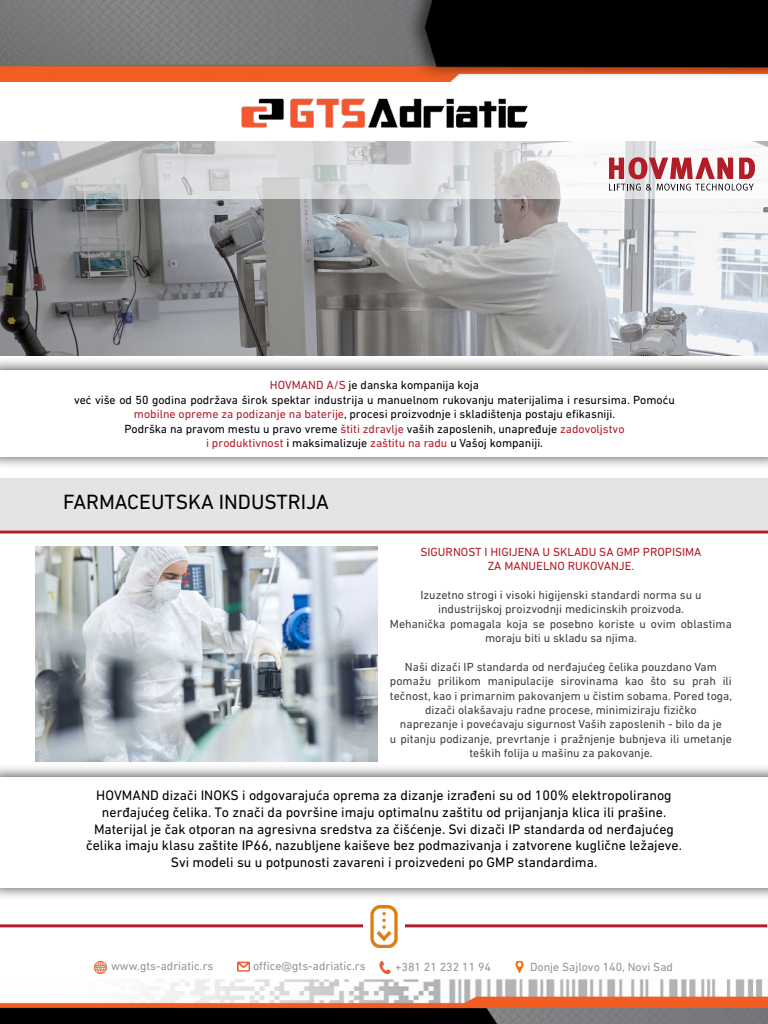
<style>
.page{position:relative;width:768px;height:1024px;background:#fff}
.page>*{position:absolute;margin:0;border:0;box-sizing:border-box;transform-origin:0 0}
.t1{font:21px "DIN Next LT Pro";color:#000}
.t2{font:14px/16.8px "DIN Next LT Pro";color:#000;text-align:center}
.t3{font:12px/14.4px "DIN Next LT Pro";color:#414042;text-align:center}
.t4{font:12px/14.4px "DIN Next LT Pro";color:#000;text-align:center}
.t5{font:12px "DIN Next LT Pro";color:#939598}
.t6{font:12px/14.4px "DIN Next LT Pro";color:#b21c28;text-align:center}
.s1{color:#b21c28}
</style>
<div class="page">
<div style="left:0;top:764px;width:768px;height:137px;background:#000;opacity:.75"></div>
<div style="left:0;top:777px;width:768px;height:111px;background:#fff"></div>
<hr style="left:0;top:924px;width:767px;height:3px;background:#b21c28">
<img style="left:0;top:198px;width:768px;height:158px">
<div style="left:0;top:357px;width:768px;height:113px;background:#000;opacity:.75"></div>
<div style="left:0;top:370px;width:768px;height:87px;background:#fff"></div>
<img style="left:0;top:0;width:768px;height:82px">
<img style="left:241px;top:98px;width:287px;height:30px">
<svg style="left:0;top:141px;width:768px;height:57px"></svg>
<svg style="left:609px;top:157px;width:146px;height:34px"></svg>
<div style="left:0;top:478px;width:768px;height:52px;background:#e3e4e5"></div>
<svg style="left:0;top:530px;width:768px;height:4px;background:#c5545d"></svg>
<img style="left:0;top:979px;width:768px;height:45px">
<svg style="left:380px;top:962px;width:11px;height:11px"></svg>
<svg style="left:238px;top:961px;width:12px;height:11px"></svg>
<svg style="left:94px;top:961px;width:13px;height:13px"></svg>
<svg style="left:515px;top:961px;width:9px;height:11px"></svg>
<div style="left:363px;top:904px;width:42px;height:46px;background:linear-gradient(to right,#fff,#fff)"></div>
<img style="left:363px;top:906px;width:42px;height:42px">
<img style="left:36px;top:546px;width:342px;height:215px">
<p class="t4" style="left:74px;top:378px;width:602px"><span class="s1">HOVMAND A/S</span> je danska kompanija koja<br>već više od 50 godina podržava širok spektar industrija u manuelnom rukovanju materijalima i resursima. Pomoću <span class="s1">mobilne opreme za podizanje na baterije</span>, procesi proizvodnje i skladištenja postaju efikasniji.<br>Podrška na pravom mestu u pravo vreme <span class="s1">štiti zdravlje</span> vaših zaposlenih, unapređuje <span class="s1">zadovoljstvo<br>i produktivnost</span> i maksimalizuje <span class="s1">zaštitu na radu</span> u Vašoj kompaniji.</p>
<h1 class="t1" style="left:63px;top:490px;width:268px">FARMACEUTSKA INDUSTRIJA</h1>
<p class="t6" style="left:420px;top:544px;width:283px">SIGURNOST I HIGIJENA U SKLADU SA GMP PROPISIMA<br>ZA MANUELNO RUKOVANJE.</p>
<p class="t3" style="left:390px;top:587px;width:344px">Izuzetno strogi i visoki higijenski standardi norma su u industrijskoj proizvodnji medicinskih proizvoda.<br>Mehanička pomagala koja se posebno koriste u ovim oblastima moraju biti u skladu sa njima.</p>
<p class="t3" style="left:390px;top:659px;width:344px">Naši dizači IP standarda od nerđajućeg čelika pouzdano Vam pomažu prilikom manipulacije sirovinama kao što su prah ili tečnost, kao i primarnim pakovanjem u čistim sobama. Pored toga, dizači olakšavaju radne procese, minimiziraju fizičko<br>naprezanje i povećavaju sigurnost Vaših zaposlenih - bilo da je<br>u pitanju podizanje, prevrtanje i pražnjenje bubnjeva ili umetanje teških folija u mašinu za pakovanje.</p>
<p class="t2" style="left:86px;top:787px;width:597px">HOVMAND dizači INOKS i odgovarajuća oprema za dizanje izrađeni su od 100% elektropoliranog nerđajućeg čelika. To znači da površine imaju optimalnu zaštitu od prijanjanja klica ili prašine.<br>Materijal je čak otporan na agresivna sredstva za čišćenje. Svi dizači IP standarda od nerđajućeg čelika imaju klasu zaštite IP66, nazubljene kaiševe bez podmazivanja i zatvorene kuglične ležajeve.<br>Svi modeli su u potpunosti zavareni i proizvedeni po GMP standardima.</p>
<p class="t5" style="left:111px;top:959px;width:104px">www.gts-adriatic.rs</p>
<p class="t5" style="left:253px;top:959px;width:114px">office@gts-adriatic.rs</p>
<p class="t5" style="left:395px;top:960px;width:98px">+381 21 232 11 94</p>
<p class="t5" style="left:530px;top:960px;width:145px">Donje Sajlovo 140, Novi Sad</p>
</div>
